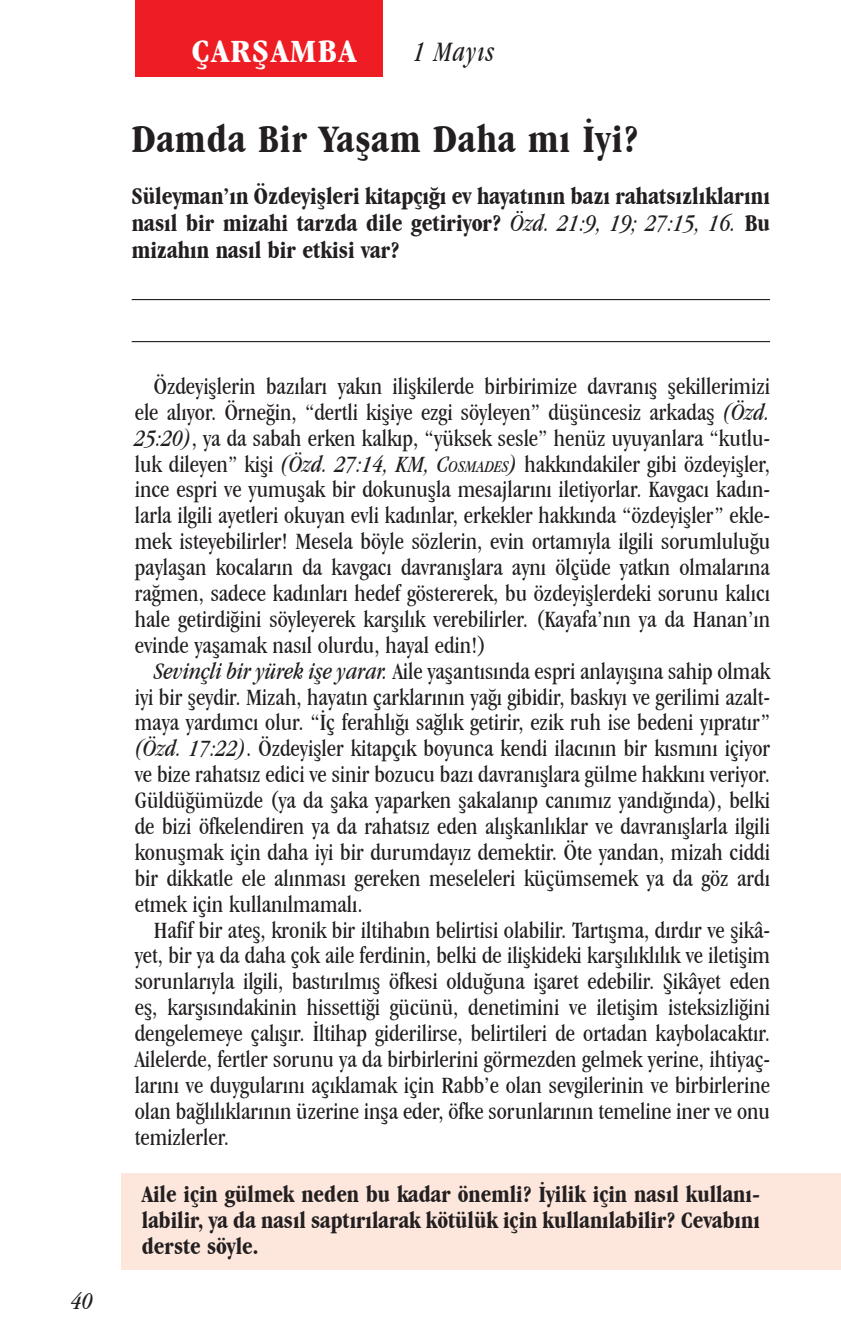
<style>
.page{position:relative;width:841px;height:1337px;background:#fff}
.page>*{position:absolute;margin:0;border:0;box-sizing:border-box;transform-origin:0 0}
.Day_Title{font:700 condensed 40.5px "Garamond IT Cby BT";letter-spacing:.025em;color:#231f20}
.Daily_Header{font:700 condensed 33.75px "Garamond IT Cby BT";letter-spacing:.05em;color:#fff;scale:1.1 1}
.Lesson_Dates{font:italic condensed 29.25px "Garamond IT Cby BT";letter-spacing:.05em;color:#231f20;scale:.9 1}
.Question{font:700 condensed 24.75px/27px "Garamond IT Cby BT";color:#231f20;text-align:justify}
.t1{font:italic condensed 24.75px "Garamond IT Cby BT";color:#231f20}
.Body{font:condensed 24.3px/25.9px "Garamond IT Cby BT";color:#231f20;text-align:justify}
.x-screened_box-text{font:700 condensed 24.3px/25.9px "Garamond IT Cby BT";color:#231f20;text-align:justify}
.s1{font-weight:400;font-style:italic}
.s2{font-style:italic}
.s3{font-style:italic;font-size:17.1px}
</style>
<div class="page">
<div style="left:135px;top:0;width:247px;height:76px;background:#ee1d23"></div>
<div style="left:121px;top:1172px;width:719px;height:97px;background:#fde7dc"></div>
<hr style="left:132px;top:299px;width:638px;height:1px;background:#231f20">
<hr style="left:132px;top:341px;width:638px;height:1px;background:#231f20">
<p class="Daily_Header" style="left:192px;top:31px;width:151px">ÇARŞAMBA</p>
<p class="Lesson_Dates" style="left:413px;top:35px;width:92px">1 Mayıs</p>
<p class="Day_Title" style="left:132px;top:115px;width:508px">Damda Bir Yaşam Daha mı İyi?</p>
<p class="Question" style="left:132px;top:182px;width:639px">Süleyman’ın Özdeyişleri kitapçığı ev hayatının bazı rahatsızlıklarını nasıl bir mizahi tarzda dile getiriyor? <span class="s1">Özd. 21:9, 19; 27:15, 16.</span> Bu mizahın nasıl bir etkisi var?</p>
<p class="t1" style="left:71px;top:1286px;width:23px">40</p>
<p class="Body" style="left:135px;top:373px;width:636px;text-indent:19px">Özdeyişlerin bazıları yakın ilişkilerde birbirimize davranış şekillerimizi ele alıyor. Örneğin, “dertli kişiye ezgi söyleyen” düşüncesiz arkadaş <span class="s2">(Özd.<br>25:20)</span>, ya da sabah erken kalkıp, “yüksek sesle” henüz uyuyanlara “kutlu&shy;luk dileyen” kişi <span class="s2">(Özd. 27:14, KM,</span> <span class="s2">C</span><span class="s3">OSMADES</span><span class="s2">)</span> hakkındakiler gibi özdeyişler, ince espri ve yumuşak bir dokunuşla mesajlarını iletiyorlar. Kavgacı kadın&shy;larla ilgili ayetleri okuyan evli kadınlar, erkekler hakkında “özdeyişler” ekle&shy;mek isteyebilirler! Mesela böyle sözlerin, evin ortamıyla ilgili sorumluluğu paylaşan kocaların da kavgacı davranışlara aynı ölçüde yatkın olmalarına rağmen, sadece kadınları hedef göstererek, bu özdeyişlerdeki sorunu kalıcı hale getirdiğini söyleyerek karşılık verebilirler. (Kayafa’nın ya da Hanan’ın evinde yaşamak nasıl olurdu, hayal edin!)</p>
<p class="Body" style="left:135px;top:658px;width:636px;text-indent:19px"><span class="s2">Sevinçli bir yürek işe yarar.</span> Aile yaşantısında espri anlayışına sahip olmak iyi bir şeydir. Mizah, hayatın çarklarının yağı gibidir, baskıyı ve gerilimi azalt&shy;maya yardımcı olur. “İç ferahlığı sağlık getirir, ezik ruh ise bedeni yıpratır” <span class="s2">(Özd. 17:22)</span>. Özdeyişler kitapçık boyunca kendi ilacının bir kısmını içiyor ve bize rahatsız edici ve sinir bozucu bazı davranışlara gülme hakkını veriyor.<br>Güldüğümüzde (ya da şaka yaparken şakalanıp canımız yandığında), belki de bizi öfkelendiren ya da rahatsız eden alışkanlıklar ve davranışlarla ilgili konuşmak için daha iyi bir durumdayız demektir. Öte yandan, mizah ciddi bir dikkatle ele alınması gereken meseleleri küçümsemek ya da göz ardı etmek için kullanılmamalı.</p>
<p class="Body" style="left:135px;top:916px;width:636px;text-indent:19px">Hafif bir ateş, kronik bir iltihabın belirtisi olabilir. Tartışma, dırdır ve şikâ&shy;yet, bir ya da daha çok aile ferdinin, belki de ilişkideki karşılıklılık ve iletişim sorunlarıyla ilgili, bastırılmış öfkesi olduğuna işaret edebilir. Şikâyet eden eş, karşısındakinin hissettiği gücünü, denetimini ve iletişim isteksizliğini dengelemeye çalışır. İltihap giderilirse, belirtileri de ortadan kaybolacaktır.<br>Ailelerde, fertler sorunu ya da birbirlerini görmezden gelmek yerine, ihtiyaç&shy;larını ve duygularını açıklamak için Rabb’e olan sevgilerinin ve birbirlerine olan bağlılıklarının üzerine inşa eder, öfke sorunlarının temeline iner ve onu temizlerler.</p>
<p class="x-screened_box-text" style="left:142px;top:1181px;width:619px">Aile için gülmek neden bu kadar önemli? İyilik için nasıl kullanı&shy;labilir, ya da nasıl saptırılarak kötülük için kullanılabilir? Cevabını derste söyle.</p>
</div>
